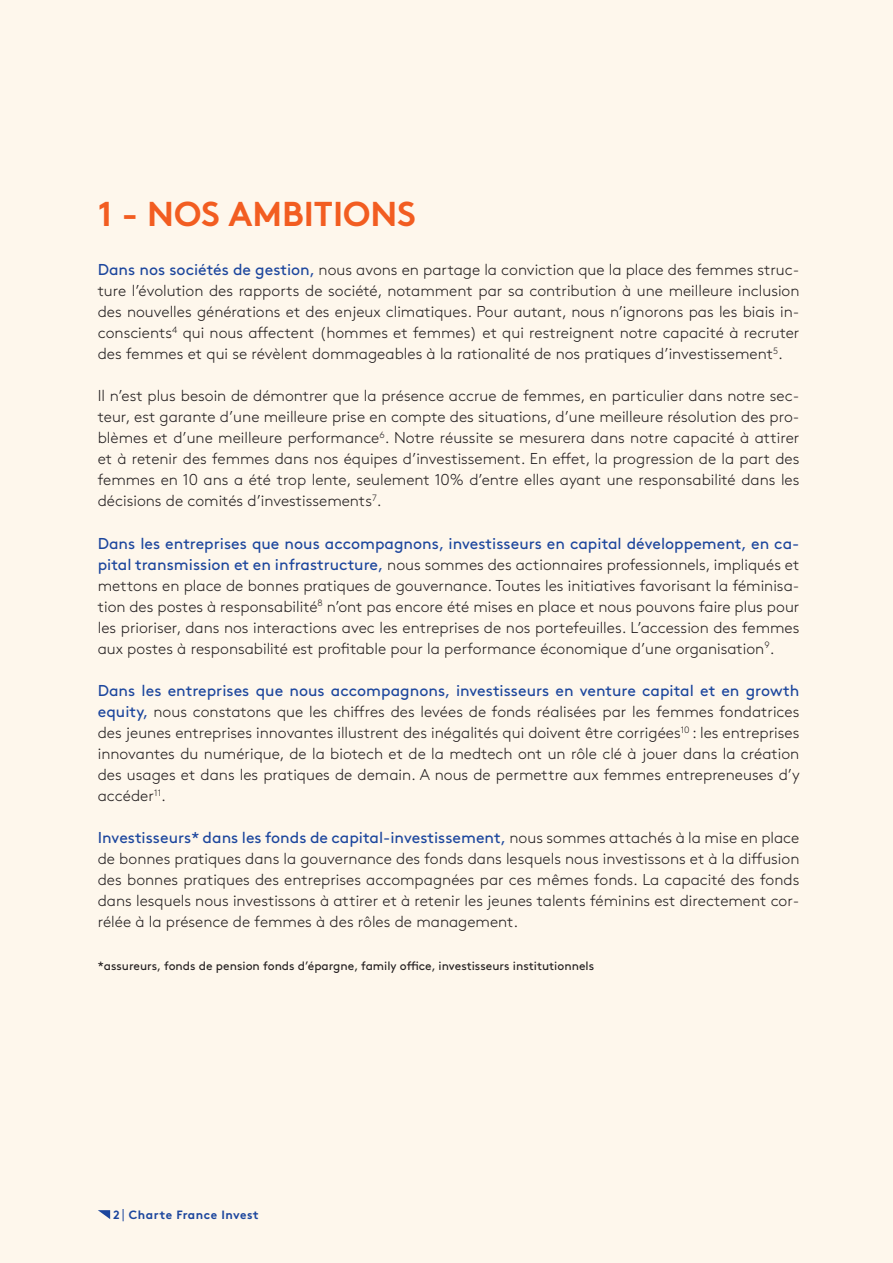
<style>
.page{position:relative;width:893px;height:1263px;background:#fef7ec}
.page>*{position:absolute;margin:0;border:0;box-sizing:border-box;transform-origin:0 0}
.t1{font:700 34.5px "Brown";color:#f25d21}
.t2{font:300 15.75px/21px "Brown";color:#231f20;text-align:justify}
.t3{font:12px "Brown";color:#231f20}
.t4{font:700 12px "Brown";letter-spacing:.04em;color:#1c469d}
.s1{font-weight:400;color:#1c469d}
</style>
<div class="page">
<svg style="left:98px;top:1210px;width:12px;height:9px"></svg>
<svg style="left:123px;top:1209px;width:1px;height:12px"></svg>
<h1 class="t1" style="left:98px;top:186px;width:320px">1 - NOS AMBITIONS</h1>
<p class="t2" style="left:98px;top:258px;width:703px"><span class="s1">Dans nos sociétés de gestion,</span> nous avons en partage la conviction que la place des femmes struc&shy;ture l’évolution des rapports de société, notamment par sa contribution à une meilleure inclusion des nouvelles générations et des enjeux climatiques. Pour autant, nous n’ignorons pas les biais in&shy;conscients<sup>4</sup> qui nous affectent (hommes et femmes) et qui restreignent notre capacité à recruter des femmes et qui se révèlent dommageables à la rationalité de nos pratiques d’investissement<sup>5</sup>.</p>
<p class="t2" style="left:98px;top:384px;width:703px">Il n’est plus besoin de démontrer que la présence accrue de femmes, en particulier dans notre sec&shy;teur, est garante d’une meilleure prise en compte des situations, d’une meilleure résolution des pro&shy;blèmes et d’une meilleure performance<sup>6</sup>. Notre réussite se mesurera dans notre capacité à attirer et à retenir des femmes dans nos équipes d’investissement. En effet, la progression de la part des femmes en 10 ans a été trop lente, seulement 10% d’entre elles ayant une responsabilité dans les décisions de comités d’investissements<sup>7</sup>.</p>
<p class="t2" style="left:98px;top:532px;width:703px"><span class="s1">Dans les entreprises que nous accompagnons, investisseurs en capital développement, en ca&shy;pital transmission et en infrastructure,</span> nous sommes des actionnaires professionnels, impliqués et mettons en place de bonnes pratiques de gouvernance. Toutes les initiatives favorisant la féminisa&shy;tion des postes à responsabilité<sup>8</sup> n’ont pas encore été mises en place et nous pouvons faire plus pour les prioriser, dans nos interactions avec les entreprises de nos portefeuilles. L’accession des femmes aux postes à responsabilité est profitable pour la performance économique d’une organisation<sup>9</sup>.</p>
<p class="t2" style="left:98px;top:679px;width:703px"><span class="s1">Dans les entreprises que nous accompagnons, investisseurs en venture capital et en growth equity,</span> nous constatons que les chiffres des levées de fonds réalisées par les femmes fondatrices des jeunes entreprises innovantes illustrent des inégalités qui doivent être corrigées<sup>10</sup> : les entreprises innovantes du numérique, de la biotech et de la medtech ont un rôle clé à jouer dans la création des usages et dans les pratiques de demain. A nous de permettre aux femmes entrepreneuses d’y accéder<sup>11</sup>.</p>
<p class="t2" style="left:98px;top:826px;width:703px"><span class="s1">Investisseurs* dans les fonds de capital-investissement,</span> nous sommes attachés à la mise en place de bonnes pratiques dans la gouvernance des fonds dans lesquels nous investissons et à la diffusion des bonnes pratiques des entreprises accompagnées par ces mêmes fonds. La capacité des fonds dans lesquels nous investissons à attirer et à retenir les jeunes talents féminins est directement cor&shy;rélée à la présence de femmes à des rôles de management.</p>
<p class="t3" style="left:98px;top:956px;width:498px">*assureurs, fonds de pension fonds d’épargne, family office, investisseurs institutionnels</p>
<p class="t4" style="left:113px;top:1205px;width:147px">2 Charte France Invest</p>
</div>
